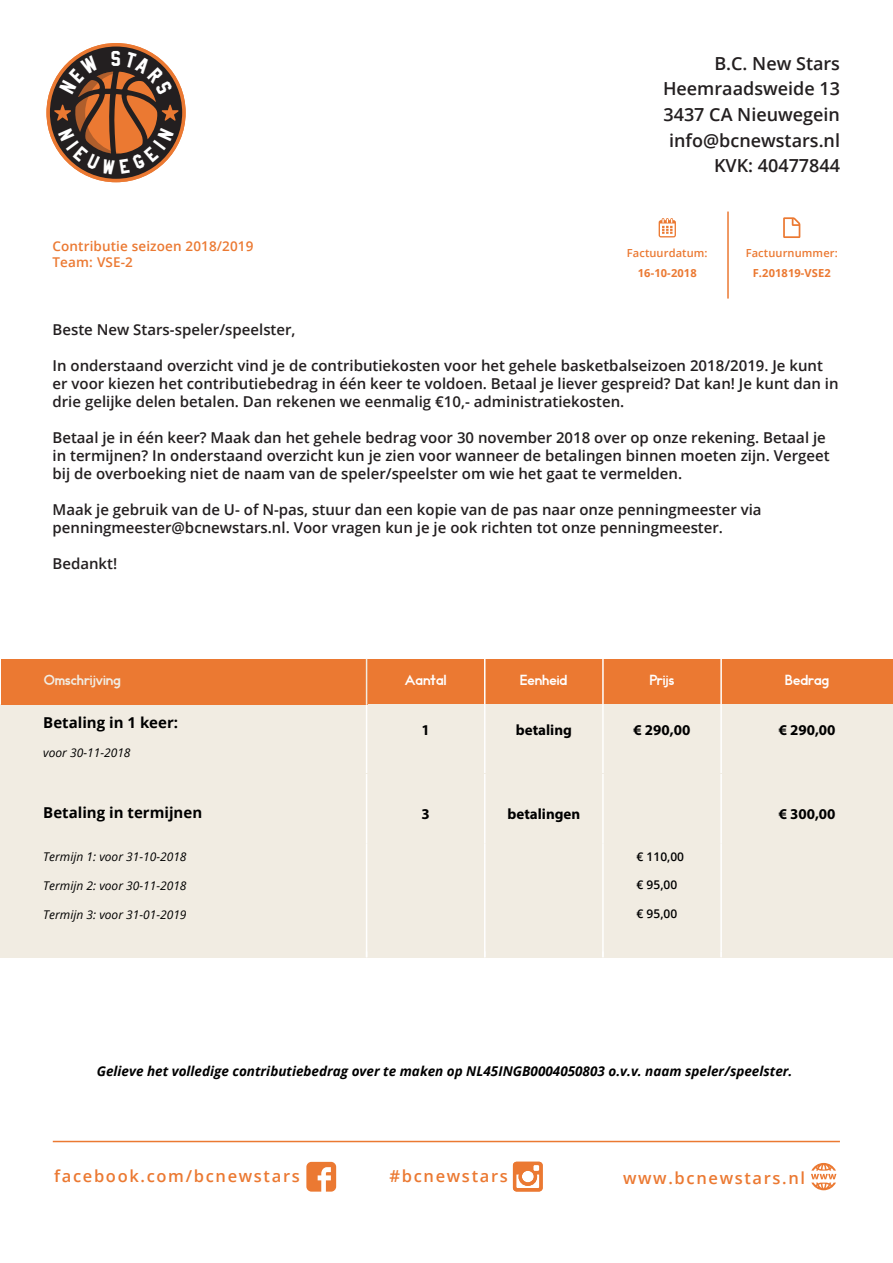
<style>
.page{position:relative;width:893px;height:1263px;background:#fff}
.page>*{position:absolute;margin:0;border:0;box-sizing:border-box;transform-origin:0 0}
.t1{font:600 18px/25.5px "Open Sans";color:#231f20;text-align:right}
.t2{font:600 16.5px "Open Sans";letter-spacing:.1em;color:#eb7932}
.t3{font:600 15px/18px "Open Sans";color:#231f20}
.t4{font:700 15px "Myriad Pro";color:#000}
.t5{font:700 15px "Open Sans";color:#000}
.t6{font:italic 700 13.5px "Open Sans";color:#000}
.t7{font:600 13.5px/16.2px "Open Sans";letter-spacing:.01em;color:#eb7932}
.t8{font:13.5px "Somatic Modular";color:#fff}
.t9{font:13.5px "Somatic Modular";color:#f1ece2}
.t10{font:italic 12px "Open Sans";color:#000}
.t11{font:600 12px "Open Sans";color:#000}
.t12{font:600 11.1px "Open Sans";letter-spacing:.01em;color:#eb7932}
.t13{font:700 11.1px "Open Sans";letter-spacing:.01em;color:#eb7932}
</style>
<div class="page">
<div style="left:721px;top:659px;width:172px;height:46px;background:#eb7932"></div>
<div style="left:603px;top:659px;width:118px;height:46px;background:#eb7932"></div>
<div style="left:485px;top:659px;width:118px;height:46px;background:#eb7932"></div>
<div style="left:367px;top:659px;width:118px;height:46px;background:#eb7932"></div>
<div style="left:0;top:705px;width:893px;height:69px;background:#f1ece2"></div>
<div style="left:2px;top:659px;width:366px;height:46px;background:#eb7932"></div>
<hr style="left:366px;top:705px;width:1px;height:69px;background:#fff">
<hr style="left:484px;top:705px;width:1px;height:69px;background:#fff">
<hr style="left:602px;top:705px;width:2px;height:69px;background:#fff">
<hr style="left:720px;top:705px;width:2px;height:69px;background:#fff">
<hr style="left:0;top:773px;width:893px;height:1px;background:#f1ece2">
<hr style="left:720px;top:659px;width:2px;height:46px;background:#fff">
<hr style="left:602px;top:659px;width:2px;height:46px;background:#fff">
<hr style="left:484px;top:659px;width:1px;height:46px;background:#fff">
<hr style="left:366px;top:659px;width:1px;height:46px;background:#f1ece2">
<div style="left:0;top:774px;width:893px;height:69px;background:#f1ece2"></div>
<hr style="left:366px;top:774px;width:1px;height:69px;background:#fff">
<hr style="left:484px;top:774px;width:1px;height:69px;background:#fff">
<hr style="left:602px;top:774px;width:2px;height:69px;background:#fff">
<hr style="left:720px;top:774px;width:2px;height:69px;background:#fff">
<div style="left:0;top:843px;width:893px;height:114px;background:#f1ece2"></div>
<hr style="left:366px;top:843px;width:1px;height:114px;background:#fff">
<hr style="left:484px;top:843px;width:1px;height:114px;background:#fff">
<hr style="left:602px;top:843px;width:2px;height:114px;background:#fff">
<hr style="left:720px;top:843px;width:2px;height:114px;background:#fff">
<hr style="left:53px;top:1141px;width:787px;height:1px;background:#eb7932">
<svg style="left:811px;top:1163px;width:25px;height:27px"></svg>
<svg style="left:513px;top:1162px;width:30px;height:29px"></svg>
<svg style="left:306px;top:1162px;width:30px;height:29px"></svg>
<svg style="left:783px;top:217px;width:17px;height:21px"></svg>
<hr style="left:727px;top:212px;width:2px;height:87px;background:#eb7932">
<svg style="left:659px;top:218px;width:17px;height:19px"></svg>
<svg style="left:46px;top:43px;width:140px;height:139px"></svg>
<div style="left:50px;top:47px;width:132px;height:132px;background:#231f20;border-radius:50%"></div>
<svg style="left:54px;top:51px;width:125px;height:123px"></svg>
<p class="t7" style="left:52px;top:237px;width:203px">Contributie seizoen 2018/2019<br>Team: VSE-2</p>
<p class="t1" style="left:663px;top:50px;width:179px">B.C. New Stars<br>Heemraadsweide 13<br>3437 CA Nieuwegein info@bcnewstars.nl<br>KVK: 40477844</p>
<p class="t12" style="left:627px;top:245px;width:82px">Factuurdatum:</p>
<p class="t12" style="left:746px;top:245px;width:94px">Factuurnummer:</p>
<p class="t13" style="left:638px;top:265px;width:60px">16-10-2018</p>
<p class="t13" style="left:753px;top:265px;width:80px">F.201819-VSE2</p>
<p class="t3" style="left:52px;top:321px;width:245px">Beste New Stars-speler/speelster,</p>
<p class="t3" style="left:52px;top:357px;width:787px">In onderstaand overzicht vind je de contributiekosten voor het gehele basketbalseizoen 2018/2019. Je kunt er voor kiezen het contributiebedrag in één keer te voldoen. Betaal je liever gespreid? Dat kan! Je kunt dan in drie gelijke delen betalen. Dan rekenen we eenmalig €10,- administratiekosten.</p>
<p class="t3" style="left:52px;top:429px;width:779px">Betaal je in één keer? Maak dan het gehele bedrag voor 30 november 2018 over op onze rekening. Betaal je in termijnen? In onderstaand overzicht kun je zien voor wanneer de betalingen binnen moeten zijn. Vergeet bij de overboeking niet de naam van de speler/speelster om wie het gaat te vermelden.</p>
<p class="t3" style="left:52px;top:501px;width:711px">Maak je gebruik van de U- of N-pas, stuur dan een kopie van de pas naar onze penningmeester via penningmeester@bcnewstars.nl. Voor vragen kun je je ook richten tot onze penningmeester.</p>
<p class="t3" style="left:52px;top:555px;width:66px">Bedankt!</p>
<p class="t9" style="left:44px;top:674px;width:79px">Omschrijving</p>
<p class="t8" style="left:405px;top:674px;width:44px">Aantal</p>
<p class="t8" style="left:520px;top:674px;width:49px">Eenheid</p>
<p class="t8" style="left:650px;top:674px;width:26px">Prijs</p>
<p class="t8" style="left:785px;top:674px;width:45px">Bedrag</p>
<p class="t4" style="left:421px;top:720px;width:10px">1</p>
<p class="t4" style="left:516px;top:720px;width:58px">betaling</p>
<p class="t4" style="left:634px;top:720px;width:58px">€ 290,00</p>
<p class="t4" style="left:779px;top:720px;width:58px">€ 290,00</p>
<p class="t5" style="left:43px;top:712px;width:136px">Betaling in 1 keer:</p>
<p class="t10" style="left:43px;top:745px;width:89px">voor 30-11-2018</p>
<p class="t5" style="left:43px;top:802px;width:160px">Betaling in termijnen</p>
<p class="t10" style="left:43px;top:848px;width:145px">Termijn 1: voor 31-10-2018</p>
<p class="t10" style="left:43px;top:877px;width:145px">Termijn 2: voor 30-11-2018</p>
<p class="t10" style="left:43px;top:906px;width:145px">Termijn 3: voor 31-01-2019</p>
<p class="t4" style="left:421px;top:804px;width:10px">3</p>
<p class="t4" style="left:507px;top:804px;width:74px">betalingen</p>
<p class="t4" style="left:779px;top:804px;width:58px">€ 300,00</p>
<p class="t11" style="left:637px;top:848px;width:49px">€ 110,00</p>
<p class="t11" style="left:637px;top:877px;width:42px">€ 95,00</p>
<p class="t11" style="left:637px;top:905px;width:42px">€ 95,00</p>
<p class="t6" style="left:97px;top:1061px;width:697px">Gelieve het volledige contributiebedrag over te maken op NL45INGB0004050803 o.v.v. naam speler/speelster.</p>
<p class="t2" style="left:54px;top:1165px;width:247px">facebook.com/bcnewstars</p>
<p class="t2" style="left:389px;top:1165px;width:120px">#bcnewstars</p>
<p class="t2" style="left:623px;top:1167px;width:184px">www.bcnewstars.nl</p>
</div>
